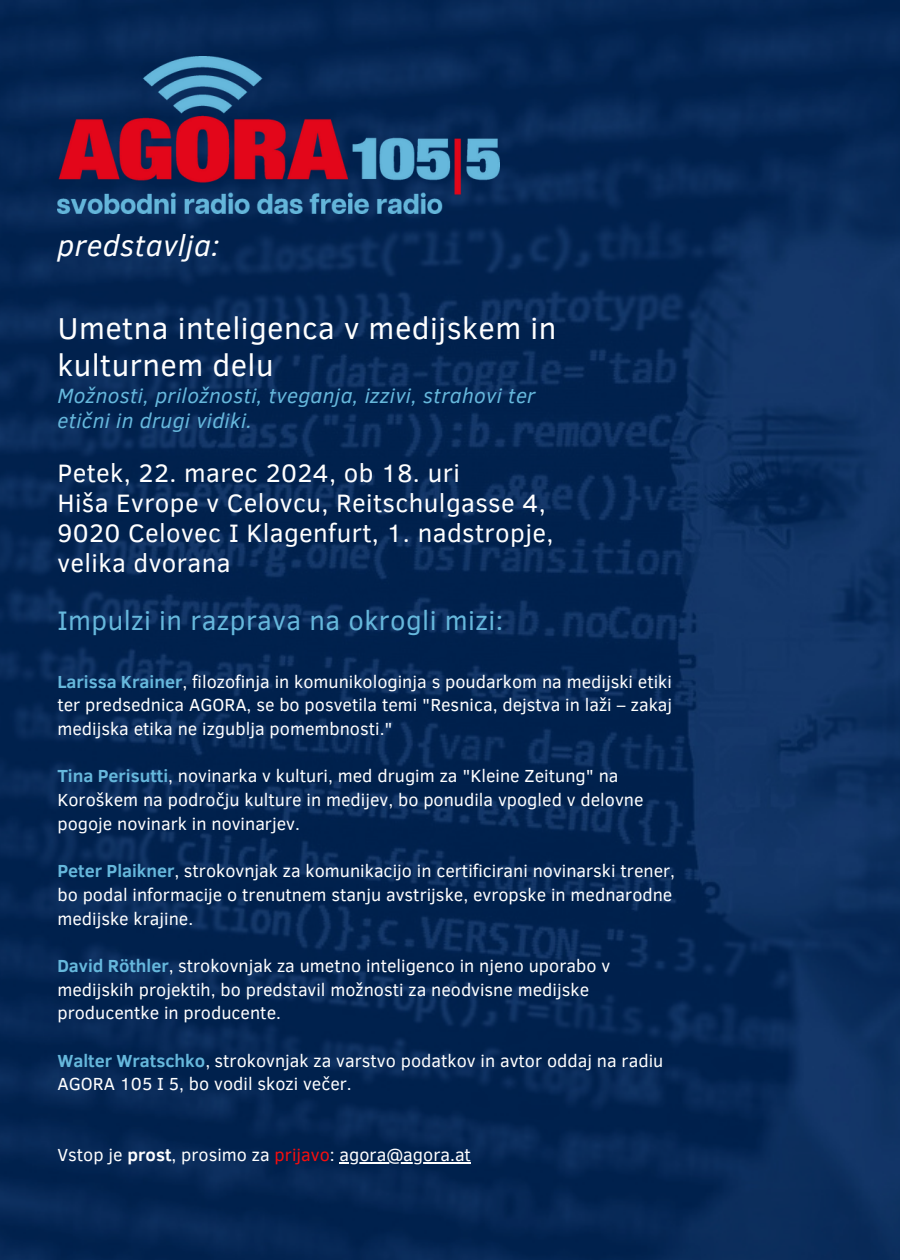
<style>
.page{position:relative;width:900px;height:1260px;background:#fff}
.page>*{position:absolute;margin:0;border:0;box-sizing:border-box;transform-origin:0 0}
.t1{font:31px/37px "Clear Sans";letter-spacing:.015em;color:#fff}
.t2{font:italic 30px "Clear Sans";letter-spacing:.015em;color:#fff}
.t3{font:27.5px "Clear Sans";letter-spacing:.015em;color:#66b8dc}
.t4{font:25.75px/30px "Clear Sans";letter-spacing:.015em;color:#fff}
.t5{font:italic 21.25px/24.8px "Clear Sans";letter-spacing:.015em;color:#66b8dc}
.t6{font:18px/23.8px "Clear Sans";color:#fff}
.s1{font-weight:700;color:#66b8dc}
.s2{font-weight:700}
.s3{color:#f60e0e}
</style>
<div class="page">
<img style="left:0;top:0;width:900px;height:1260px">
<img style="left:57px;top:56px;width:443px;height:158px">
<hr style="left:340px;top:1163px;width:131px;height:1px;background:#fff">
<p class="t2" style="left:57px;top:223px;width:163px">predstavlja:</p>
<h1 class="t1" style="left:57px;top:308px;width:500px">Umetna inteligenca v medijskem in kulturnem delu</h1>
<h1 class="t5" style="left:57px;top:382px;width:480px">Možnosti, priložnosti, tveganja, izzivi, strahovi ter etični in drugi vidiki.</h1>
<p class="t4" style="left:57px;top:457px;width:498px">Petek, 22. marec 2024, ob 18. uri<br>Hiša Evrope v Celovcu, Reitschulgasse 4,<br>9020 Celovec I Klagenfurt, 1. nadstropje,</p>
<p class="t4" style="left:57px;top:547px;width:175px">velika dvorana</p>
<h3 class="t3" style="left:57px;top:601px;width:447px">Impulzi in razprava na okrogli mizi:</h3>
<h3 class="t6" style="left:57px;top:669px;width:616px;text-align:justify"><span class="s1">Larissa Krainer</span>, filozofinja in komunikologinja s poudarkom na medijski etiki ter predsednica AGORA, se bo posvetila temi "Resnica, dejstva in laži – zakaj medijska etika ne izgublja pomembnosti."</h3>
<h2 class="t6" style="left:57px;top:763px;width:588px"><span class="s1">Tina Perisutti</span>, novinarka v kulturi, med drugim za "Kleine Zeitung" na<br>Koroškem na področju kulture in medijev, bo ponudila vpogled v delovne pogoje novinark in novinarjev.</h2>
<h1 class="t6" style="left:57px;top:858px;width:619px"><span class="s1">Peter Plaikner</span>, strokovnjak za komunikacijo in certificirani novinarski trener, bo podal informacije o trenutnem stanju avstrijske, evropske in mednarodne medijske krajine.</h1>
<p class="t6" style="left:57px;top:953px;width:554px"><span class="s1">David Röthler</span>, strokovnjak za umetno inteligenco in njeno uporabo v medijskih projektih, bo predstavil možnosti za neodvisne medijske producentke in producente.</p>
<p class="t6" style="left:57px;top:1047px;width:607px"><span class="s1">Walter Wratschko</span>, strokovnjak za varstvo podatkov in avtor oddaj na radiu<br>AGORA 105 I 5, bo vodil skozi večer.</p>
<p class="t6" style="left:57px;top:1142px;width:415px">Vstop je <span class="s2">prost</span>, prosimo za <span class="s3">prijavo</span>: agora@agora.at</p>
</div>
